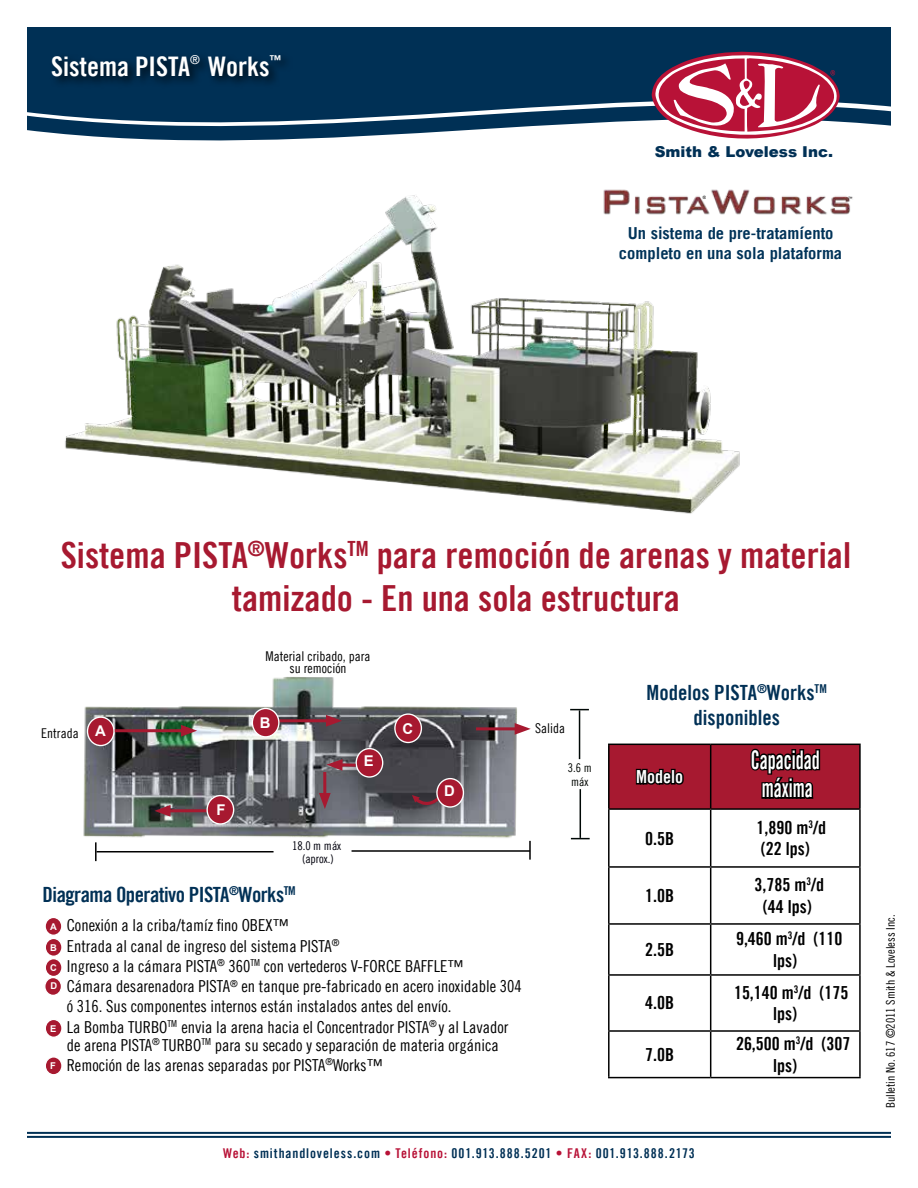
<style>
.page{position:relative;width:918px;height:1188px;background:#fff}
.page>*{position:absolute;margin:0;border:0;box-sizing:border-box;transform-origin:0 0}
.t1{font:36px/43.2px "Trade Gothic LT Bold Cond Twenty";color:#a71930;text-align:center}
.t2{font:27px "Trade Gothic LT Bold Cond Twenty";color:#fff}
.t3{font:25.8px/28.5px "Trade Gothic LT Bold Cond Twenty";color:#fff;text-align:center;scale:.7 1}
.t4{font:21px/25.2px "Trade Gothic LT Bold Cond Twenty";color:#003055;text-align:center}
.t5{font:21px "Trade Gothic LT Bold Cond Twenty";letter-spacing:-.02em;color:#003055}
.t6{font:18px/21.6px "Trade Gothic LT Bold Cond Twenty";color:#000}
.t7{font:18px "Trade Gothic LT Bold Cond Twenty";color:#fff}
.t8{font:16.5px/20.2px "Trade Gothic LT Cond Eighteen";color:#000}
.t9{font:700 16.5px/19.8px "Trade Gothic LT";color:#003359;text-align:center}
.t10{font:900 15px "Arial";color:#003055}
.t11{font:700 14.85px "Arial";color:#fff}
.t12{font:13.5px "Trade Gothic LT Bold Cond Twenty";letter-spacing:.065em;color:#003055}
.t13{font:13.5px/12px "Trade Gothic LT Cond Eighteen";color:#000;text-align:center}
.t14{font:12px "Trade Gothic LT Cond Eighteen";color:#000}
.t15{font:12px/13.5px "Trade Gothic LT Cond Eighteen";color:#00000c;text-align:center}
.t16{font:12px/13.5px "Trade Gothic LT Cond Eighteen";color:#010500}
.t17{font:700 9.3px/20.1px "Arial";color:#fff;text-align:justify}
.t18{font:4.5px "Arial";color:#000}
.s1{color:#b81237}
</style>
<div class="page">
<div style="left:27px;top:27px;width:864px;height:20px;background:#003055"></div>
<svg style="left:27px;top:47px;width:864px;height:94px"></svg>
<hr style="left:27px;top:1132px;width:864px;height:2px;background:#003055">
<hr style="left:27px;top:1136px;width:864px;height:2px;background:#003055">
<div style="left:49px;top:52px;width:245px;height:37px;background:#000;opacity:.75"></div>
<img style="left:809px;top:196px;width:44px;height:19px">
<img style="left:65px;top:189px;width:744px;height:325px">
<hr style="left:710px;top:810px;width:1px;height:56px;background:#000">
<hr style="left:859px;top:810px;width:2px;height:56px;background:#000">
<hr style="left:608px;top:866px;width:103px;height:2px;background:#000">
<hr style="left:711px;top:866px;width:150px;height:2px;background:#000">
<hr style="left:710px;top:868px;width:1px;height:55px;background:#000">
<hr style="left:859px;top:868px;width:2px;height:55px;background:#000">
<hr style="left:608px;top:923px;width:103px;height:2px;background:#000">
<hr style="left:711px;top:923px;width:150px;height:2px;background:#000">
<hr style="left:710px;top:925px;width:1px;height:49px;background:#000">
<hr style="left:859px;top:925px;width:2px;height:49px;background:#000">
<hr style="left:608px;top:974px;width:103px;height:2px;background:#000">
<hr style="left:608px;top:976px;width:2px;height:54px;background:#000">
<hr style="left:711px;top:974px;width:150px;height:2px;background:#000">
<hr style="left:710px;top:976px;width:1px;height:54px;background:#000">
<hr style="left:859px;top:976px;width:2px;height:54px;background:#000">
<hr style="left:608px;top:1030px;width:103px;height:2px;background:#000">
<hr style="left:608px;top:1032px;width:2px;height:45px;background:#000">
<hr style="left:711px;top:1030px;width:150px;height:2px;background:#000">
<hr style="left:710px;top:1032px;width:1px;height:45px;background:#000">
<hr style="left:859px;top:1032px;width:2px;height:45px;background:#000">
<hr style="left:608px;top:1077px;width:103px;height:1px;background:#000">
<hr style="left:711px;top:1077px;width:150px;height:1px;background:#000">
<hr style="left:711px;top:744px;width:150px;height:1px;background:#000">
<hr style="left:859px;top:745px;width:2px;height:63px;background:#000">
<hr style="left:608px;top:808px;width:103px;height:2px;background:#000">
<hr style="left:711px;top:808px;width:150px;height:2px;background:#000">
<svg style="left:704px;top:744px;width:156px;height:65px;background:#7d1224"></svg>
<img style="left:46px;top:677px;width:658px;height:306px">
<hr style="left:113px;top:729px;width:74px;height:3px;background:#a71930">
<svg style="left:181px;top:725px;width:16px;height:12px"></svg>
<div style="left:88px;top:717px;width:26px;height:29px;background:#a71930;border-radius:50%"></div>
<div style="left:87px;top:716px;width:28px;height:30px;border:1px solid #fff;border-radius:50%"></div>
<hr style="left:258px;top:719px;width:74px;height:3px;background:#a71930">
<svg style="left:326px;top:715px;width:16px;height:12px"></svg>
<div style="left:252px;top:708px;width:27px;height:29px;background:#a71930;border-radius:50%"></div>
<div style="left:252px;top:708px;width:28px;height:30px;border:1px solid #fff;border-radius:50%"></div>
<div style="left:395px;top:714px;width:26px;height:28px;background:#a71930;border-radius:50%"></div>
<div style="left:394px;top:713px;width:28px;height:30px;border:1px solid #fff;border-radius:50%"></div>
<svg style="left:412px;top:795px;width:30px;height:14px"></svg>
<div style="left:437px;top:779px;width:26px;height:28px;background:#a71930;border-radius:50%"></div>
<div style="left:436px;top:778px;width:28px;height:30px;border:1px solid #fff;border-radius:50%"></div>
<hr style="left:165px;top:809px;width:42px;height:3px;background:#a71930">
<svg style="left:154px;top:805px;width:17px;height:12px"></svg>
<hr style="left:323px;top:772px;width:3px;height:27px;background:#a71930">
<svg style="left:319px;top:793px;width:12px;height:16px"></svg>
<div style="left:356px;top:749px;width:27px;height:28px;background:#a71930;border-radius:50%"></div>
<div style="left:356px;top:748px;width:27px;height:30px;border:1px solid #fff;border-radius:50%"></div>
<div style="left:207px;top:796px;width:27px;height:28px;background:#a71930;border-radius:50%"></div>
<div style="left:206px;top:795px;width:28px;height:30px;border:1px solid #fff;border-radius:50%"></div>
<svg style="left:343px;top:763px;width:13px;height:4px"></svg>
<svg style="left:326px;top:759px;width:17px;height:12px"></svg>
<div style="left:45px;top:917px;width:17px;height:18px;background:#a71930;border-radius:50%"></div>
<div style="left:44px;top:917px;width:18px;height:19px;border:1px solid #fff;border-radius:50%"></div>
<div style="left:45px;top:938px;width:17px;height:18px;background:#a71930;border-radius:50%"></div>
<div style="left:45px;top:938px;width:18px;height:19px;border:1px solid #fff;border-radius:50%"></div>
<div style="left:45px;top:959px;width:17px;height:18px;background:#a71930;border-radius:50%"></div>
<div style="left:45px;top:958px;width:18px;height:19px;border:1px solid #fff;border-radius:50%"></div>
<div style="left:45px;top:1019px;width:17px;height:18px;background:#a71930;border-radius:50%"></div>
<div style="left:45px;top:1019px;width:18px;height:19px;border:1px solid #fff;border-radius:50%"></div>
<div style="left:45px;top:1057px;width:17px;height:18px;background:#a71930;border-radius:50%"></div>
<div style="left:45px;top:1056px;width:18px;height:19px;border:1px solid #fff;border-radius:50%"></div>
<hr style="left:476px;top:727px;width:44px;height:3px;background:#a71930">
<svg style="left:515px;top:723px;width:16px;height:12px"></svg>
<div style="left:45px;top:978px;width:16px;height:17px;background:#a71930;border-radius:50%"></div>
<div style="left:44px;top:977px;width:18px;height:19px;border:1px solid #fff;border-radius:50%"></div>
<svg style="left:570px;top:709px;width:19px;height:1px"></svg>
<hr style="left:579px;top:710px;width:1px;height:49px;background:#000806">
<svg style="left:571px;top:838px;width:19px;height:1px"></svg>
<hr style="left:580px;top:789px;width:1px;height:49px;background:#000806">
<svg style="left:95px;top:842px;width:2px;height:19px"></svg>
<hr style="left:97px;top:851px;width:177px;height:1px;background:#000">
<hr style="left:352px;top:850px;width:178px;height:2px;background:#000">
<svg style="left:529px;top:841px;width:2px;height:19px"></svg>
<h2 class="t2" style="left:51px;top:50px;width:232px">Sistema PISTA<sup>®</sup> Works<sup>™</sup></h2>
<p class="t10" style="left:655px;top:141px;width:180px">Smith &amp; Loveless Inc.</p>
<p class="t18" style="left:703px;top:195px;width:5px">®</p>
<p class="t18" style="left:848px;top:196px;width:6px">™</p>
<p class="t9" style="left:619px;top:223px;width:225px">Un sistema de pre-tratamíento completo en una sola plataforma</p>
<h1 class="t1" style="left:61px;top:533px;width:792px">Sistema PISTA<sup>®</sup>Works<sup>TM</sup> para remoción de arenas y material tamizado - En una sola estructura</h1>
<p class="t13" style="left:266px;top:650px;width:106px">Material cribado, para su remoción</p>
<p class="t13" style="left:41px;top:727px;width:39px">Entrada</p>
<p class="t11" style="left:95px;top:721px;width:12px">A</p>
<p class="t11" style="left:217px;top:800px;width:11px">F</p>
<p class="t11" style="left:260px;top:713px;width:12px">B</p>
<p class="t11" style="left:364px;top:751px;width:11px">E</p>
<p class="t15" style="left:292px;top:839px;width:51px">18.0 m máx (aprox.)</p>
<p class="t11" style="left:402px;top:719px;width:12px">C</p>
<p class="t11" style="left:444px;top:781px;width:12px">D</p>
<p class="t5" style="left:43px;top:881px;width:255px">Diagrama Operativo PISTA<sup>®</sup>Works<sup>TM</sup></p>
<p class="t8" style="left:67px;top:915px;width:457px">Conexión a la criba/tamíz fino OBEX™<br>Entrada al canal de ingreso del sistema PISTA<sup>®<br></sup>Ingreso a la cámara PISTA<sup>®</sup> 360<sup>TM</sup> con vertederos V-FORCE BAFFLE™<br>Cámara desarenadora PISTA<sup>®</sup> en tanque pre-fabricado en acero inoxidable 304 ó 316. Sus componentes internos están instalados antes del envío.<br>La Bomba TURBO<sup>TM</sup> envia la arena hacia el Concentrador PISTA<sup>®</sup> y al Lavador</p>
<p class="t8" style="left:67px;top:1035px;width:434px">de arena PISTA<sup>®</sup> TURBO<sup>TM</sup> para su secado y separación de materia orgánica<br>Remoción de las arenas separadas por PISTA<sup>®</sup>Works™</p>
<p class="t17" style="left:50px;top:917px;width:8px">A</p>
<p class="t17" style="left:50px;top:938px;width:8px">B C D</p>
<p class="t17" style="left:50px;top:1019px;width:8px">E</p>
<p class="t17" style="left:50px;top:1056px;width:7px">F</p>
<p class="t17" style="left:50px;top:976px;width:8px">D</p>
<p class="t13" style="left:535px;top:722px;width:31px">Salida</p>
<p class="t16" style="left:568px;top:761px;width:25px">3.6 m máx</p>
<p class="t4" style="left:647px;top:680px;width:182px">Modelos PISTA<sup>®</sup>Works<sup>TM </sup>disponibles</p>
<p class="t7" style="left:636px;top:766px;width:48px">Modelo</p>
<h3 class="t3" style="left:751px;top:745px;width:100px">Capacidad máxima</h3>
<p class="t6" style="left:645px;top:827px;width:30px">0.5B</p>
<p class="t6" style="left:756px;top:816px;width:71px">1,890 m<sup>3</sup>/d (22 lps)</p>
<p class="t6" style="left:645px;top:885px;width:30px">1.0B</p>
<p class="t6" style="left:754px;top:874px;width:71px;text-align:center">3,785 m<sup>3</sup>/d (44 lps)</p>
<p class="t6" style="left:645px;top:939px;width:30px">2.5B</p>
<p class="t6" style="left:736px;top:928px;width:108px;text-align:center">9,460 m<sup>3</sup>/d (110 lps)</p>
<p class="t6" style="left:645px;top:992px;width:30px">4.0B</p>
<p class="t6" style="left:773px;top:981px;width:77px;text-indent:-39px">15,140 m<sup>3</sup>/d (175 lps)</p>
<p class="t6" style="left:645px;top:1043px;width:30px">7.0B</p>
<p class="t6" style="left:773px;top:1033px;width:79px;text-indent:-37px">26,500 m<sup>3</sup>/d (307 lps)</p>
<p class="t12" style="left:223px;top:1145px;width:473px"><span class="s1">Web:</span> smithandloveless.com <span class="s1">• Teléfono:</span> 001.913.888.5201 <span class="s1">• FAX:</span> 001.913.888.2173</p>
<p class="t14" style="left:883px;top:1108px;width:195px;rotate:-90deg">Bulletin No. 617 ©2011 Smith &amp; Loveless Inc.</p>
</div>
